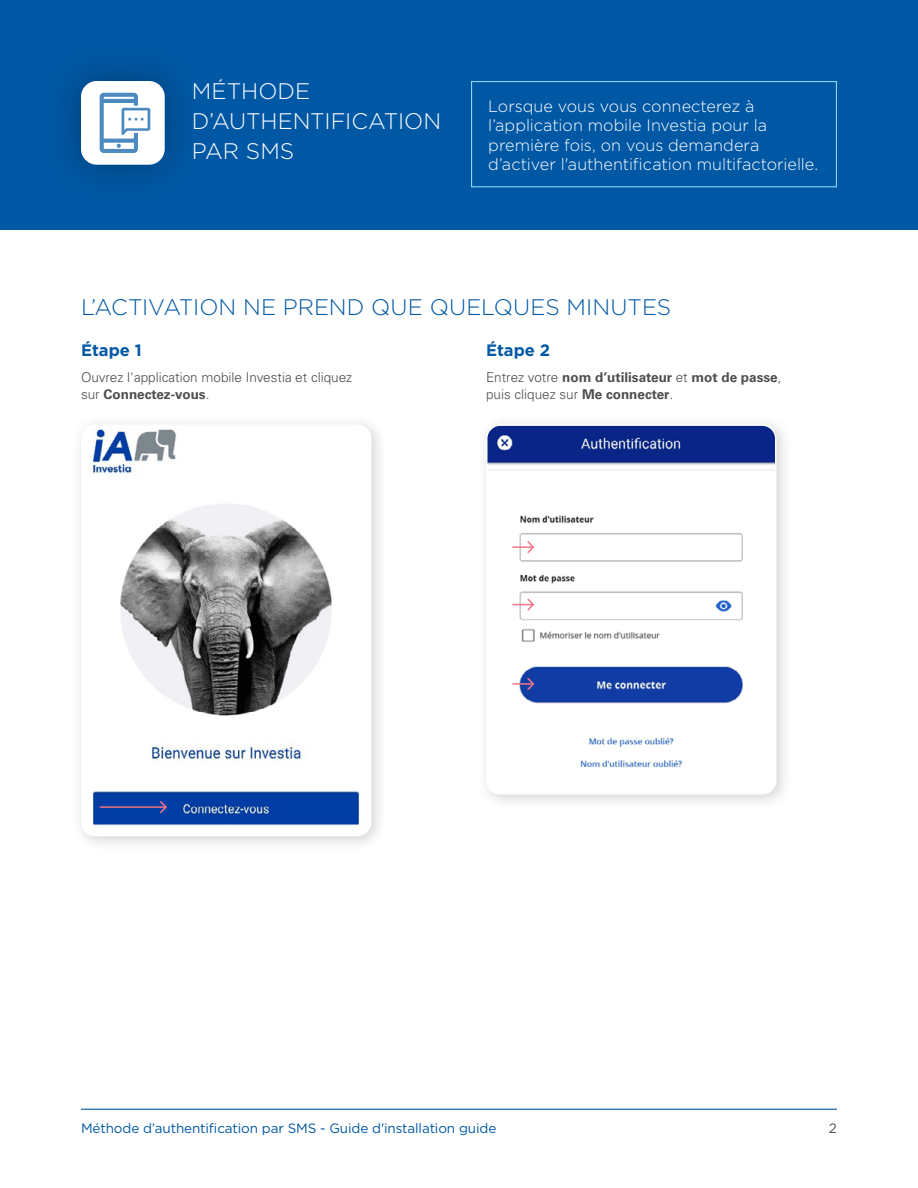
<style>
.page{position:relative;width:918px;height:1188px;background:#fff}
.page>*{position:absolute;margin:0;border:0;box-sizing:border-box;transform-origin:0 0}
.t1{font:300 22.5px "Gotham";color:#0058a4}
.t2{font:300 22.5px/30px "Gotham";color:#fff}
.t3{font:300 16.5px/19.5px "Gotham";color:#fff}
.t4{font:700 16.5px "Gotham";color:#0058a4}
.t5{font:300 13.5px "Univers LT Pro 45";color:#4d4d4f}
.t6{font:700 13.5px "Univers LT Pro 65";color:#4d4d4f}
.t7{font:13.5px "Gotham";letter-spacing:-.01em;color:#0058a4}
.t8{font:13.5px "Gotham";color:#4d4d4f}
.s1{font-family:"Univers LT Pro 45";font-weight:300}
.s2{font-family:"Univers LT Pro 65";font-weight:700}
</style>
<div class="page">
<hr style="left:81px;top:1109px;width:756px;height:1px;background:#0058a4">
<div style="left:0;top:0;width:918px;height:230px;background:#0058a4"></div>
<div style="left:43px;top:43px;width:160px;height:160px;background:#000;opacity:.3"></div>
<div style="left:81px;top:81px;width:84px;height:84px;background:#fff;border-radius:16px"></div>
<svg style="left:100px;top:93px;width:50px;height:60px"></svg>
<svg style="left:471px;top:81px;width:366px;height:107px"></svg>
<div style="left:71px;top:414px;width:317px;height:439px;background:#000;opacity:.18"></div>
<img style="left:82px;top:425px;width:288px;height:411px">
<div style="left:81px;top:424px;width:291px;height:412px;border:2px solid #fff;border-radius:14px"></div>
<svg style="left:159px;top:800px;width:9px;height:15px"></svg>
<hr style="left:100px;top:806px;width:66px;height:2px;background:#f47689">
<div style="left:476px;top:414px;width:317px;height:397px;background:#000;opacity:.18"></div>
<img style="left:487px;top:425px;width:288px;height:369px">
<div style="left:486px;top:424px;width:291px;height:371px;border:2px solid #fff;border-radius:14px"></div>
<svg style="left:526px;top:540px;width:9px;height:15px"></svg>
<hr style="left:513px;top:546px;width:20px;height:2px;background:#f47689">
<svg style="left:513px;top:597px;width:22px;height:15px"></svg>
<svg style="left:526px;top:676px;width:9px;height:15px"></svg>
<hr style="left:513px;top:683px;width:20px;height:2px;background:#f47689">
<h1 class="t2" style="left:192px;top:75px;width:251px">MÉTHODE<br>D’AUTHENTIFICATION<br>PAR SMS</h1>
<p class="t3" style="left:488px;top:95px;width:331px">Lorsque vous vous connecterez à l’application mobile Investia pour la première fois, on vous demandera d’activer l'authentification multifactorielle.</p>
<h1 class="t1" style="left:81px;top:293px;width:592px">L’ACTIVATION NE PREND QUE QUELQUES MINUTES</h1>
<p class="t4" style="left:81px;top:339px;width:62px">Étape 1</p>
<p class="t5" style="left:81px;top:369px;width:273px">Ouvrez l'application mobile Investia et cliquez</p>
<p class="t6" style="left:81px;top:385px;width:130px"><span class="s1">sur</span> Connectez-vous<span class="s1">.</span></p>
<p class="t4" style="left:486px;top:339px;width:66px">Étape 2</p>
<p class="t6" style="left:486px;top:368px;width:297px"><span class="s1">Entrez votre</span> nom d’utilisateur <span class="s1">et</span> mot de passe<span class="s1">,</span></p>
<p class="t5" style="left:486px;top:385px;width:189px">puis cliquez sur <span class="s2">Me connecter</span>.</p>
<p class="t7" style="left:81px;top:1119px;width:417px">Méthode d’authentification par SMS - Guide d'installation guide</p>
<p class="t8" style="left:829px;top:1119px;width:10px">2</p>
</div>
